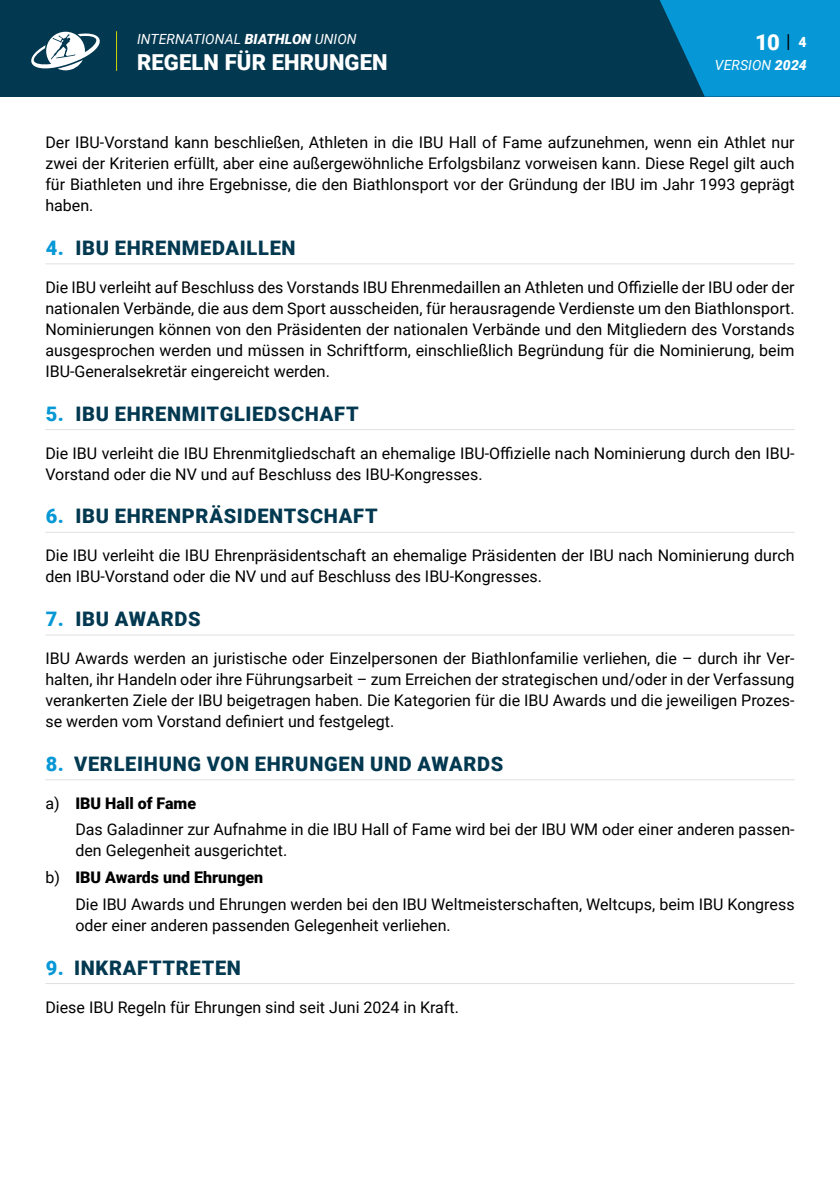
<style>
.page{position:relative;width:840px;height:1191px;background:#fff}
.page>*{position:absolute;margin:0;border:0;box-sizing:border-box;transform-origin:0 0}
.t1{font:900 22px "Roboto";letter-spacing:.005em;color:#fff}
.t2{font:900 20px "Roboto";letter-spacing:.035em;color:#023850}
.t3{font:16px/21px "Roboto";color:#000}
.t4{font:italic 14px "Roboto";letter-spacing:.005em;color:#fff}
.s1{font-weight:900}
.s2{font-weight:300;color:#000}
.s3{font-size:14px}
.s4{color:#0698d6}
</style>
<div class="page">
<div style="left:0;top:0;width:839px;height:96px;background:#023850"></div>
<svg style="left:654px;top:0;width:185px;height:97px;background:#0588c1"></svg>
<svg style="left:31px;top:31px;width:69px;height:40px"></svg>
<hr style="left:116px;top:31px;width:1px;height:40px;background:#d3d800">
<hr style="left:45px;top:263px;width:749px;height:1px;background:#e1e1e2">
<hr style="left:45px;top:429px;width:749px;height:1px;background:#e1e1e2">
<hr style="left:45px;top:532px;width:749px;height:1px;background:#e1e1e2">
<hr style="left:45px;top:634px;width:749px;height:1px;background:#e1e1e2">
<hr style="left:45px;top:779px;width:749px;height:1px;background:#e1e1e2">
<hr style="left:45px;top:983px;width:749px;height:1px;background:#e1e1e2">
<p class="t4" style="left:137px;top:29px;width:221px">INTERNATIONAL <span class="s1">BIATHLON</span> UNION</p>
<h1 class="t1" style="left:137px;top:47px;width:252px">REGELN FÜR EHRUNGEN</h1>
<h1 class="t1" style="left:754px;top:26px;width:53px">10 <span class="s2">I</span> <span class="s3">4</span></h1>
<p class="t4" style="left:714px;top:55px;width:93px">VERSION <span class="s1">2024</span></p>
<p class="t3" style="left:45px;top:131px;width:750px;text-align:justify">Der IBU-Vorstand kann beschließen, Athleten in die IBU Hall of Fame aufzunehmen, wenn ein Athlet nur zwei der Kriterien erfüllt, aber eine außergewöhnliche Erfolgsbilanz vorweisen kann. Diese Regel gilt auch für Biathleten und ihre Ergebnisse, die den Biathlonsport vor der Gründung der IBU im Jahr 1993 geprägt haben.</p>
<p class="t2" style="left:46px;top:234px;width:251px"><span class="s4">4.</span> IBU EHRENMEDAILLEN</p>
<p class="t3" style="left:45px;top:276px;width:750px;text-align:justify">Die IBU verleiht auf Beschluss des Vorstands IBU Ehrenmedaillen an Athleten und Offizielle der IBU oder der nationalen Verbände, die aus dem Sport ausscheiden, für herausragende Verdienste um den Biathlonsport.<br>Nominierungen können von den Präsidenten der nationalen Verbände und den Mitgliedern des Vorstands ausgesprochen werden und müssen in Schriftform, einschließlich Begründung für die Nominierung, beim IBU-Generalsekretär eingereicht werden.</p>
<p class="t2" style="left:46px;top:399px;width:314px"><span class="s4">5.</span> IBU EHRENMITGLIEDSCHAFT</p>
<p class="t3" style="left:45px;top:442px;width:750px">Die IBU verleiht die IBU Ehrenmitgliedschaft an ehemalige IBU-Offizielle nach Nominierung durch den IBU-<br>Vorstand oder die NV und auf Beschluss des IBU-Kongresses.</p>
<p class="t2" style="left:46px;top:502px;width:333px"><span class="s4">6.</span> IBU EHRENPRÄSIDENTSCHAFT</p>
<p class="t3" style="left:45px;top:544px;width:750px">Die IBU verleiht die IBU Ehrenpräsidentschaft an ehemalige Präsidenten der IBU nach Nominierung durch den IBU-Vorstand oder die NV und auf Beschluss des IBU-Kongresses.</p>
<p class="t2" style="left:46px;top:605px;width:156px"><span class="s4">7.</span> IBU AWARDS</p>
<p class="t3" style="left:45px;top:647px;width:750px;text-align:justify">IBU Awards werden an juristische oder Einzelpersonen der Biathlonfamilie verliehen, die – durch ihr Ver&shy;halten, ihr Handeln oder ihre Führungsarbeit – zum Erreichen der strategischen und/oder in der Verfassung verankerten Ziele der IBU beigetragen haben. Die Kategorien für die IBU Awards und die jeweiligen Prozes&shy;se werden vom Vorstand definiert und festgelegt.</p>
<p class="t2" style="left:46px;top:749px;width:459px"><span class="s4">8.</span> VERLEIHUNG VON EHRUNGEN UND AWARDS</p>
<p class="t3" style="left:75px;top:789px;width:720px;line-height:26.6px;text-indent:-30px">a) <span class="s1">IBU Hall of Fame<br></span>Das Galadinner zur Aufnahme in die IBU Hall of Fame wird bei der IBU WM oder einer anderen passen-</p>
<p class="t3" style="left:45px;top:837px;width:243px;line-height:26.6px;text-indent:30px">den Gelegenheit ausgerichtet. b) <span class="s1">IBU Awards und Ehrungen</span></p>
<p class="t3" style="left:75px;top:893px;width:720px">Die IBU Awards und Ehrungen werden bei den IBU Weltmeisterschaften, Weltcups, beim IBU Kongress oder einer anderen passenden Gelegenheit verliehen.</p>
<p class="t2" style="left:46px;top:953px;width:197px"><span class="s4">9.</span> INKRAFTTRETEN</p>
<p class="t3" style="left:45px;top:995px;width:415px">Diese IBU Regeln für Ehrungen sind seit Juni 2024 in Kraft.</p>
</div>
